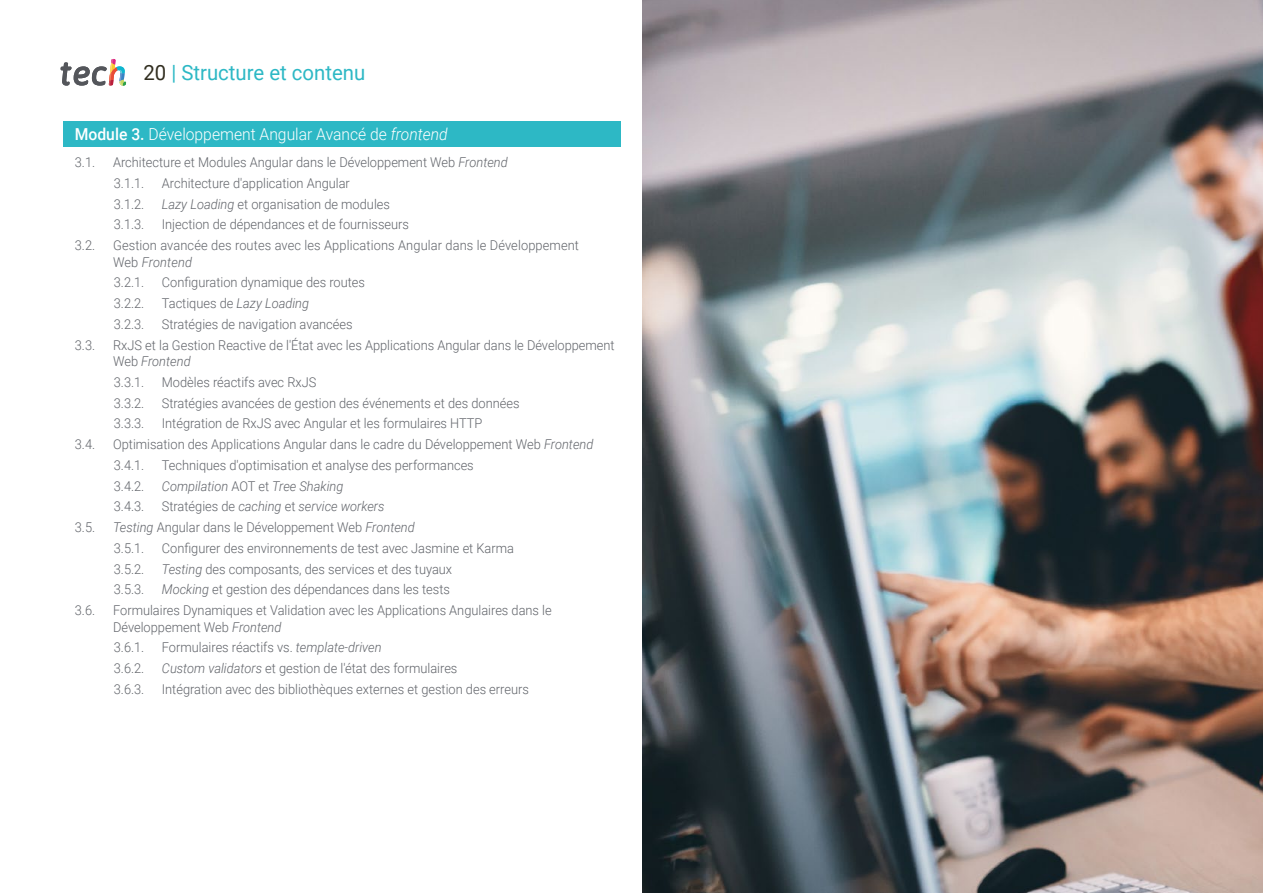
<style>
.page{position:relative;width:1263px;height:893px;background:#fff}
.page>*{position:absolute;margin:0;border:0;box-sizing:border-box;transform-origin:0 0}
.t1{font:21px "Roboto";color:#2db8c5}
.t2{font:300 16.5px "Roboto";color:#fff;scale:.95 1}
.t3{font:300 13.5px/20.7px "Roboto";color:#61646a;scale:.95 1}
.t4{font:italic 300 13.5px "Roboto";color:#61646a;scale:.95 1}
.s1{color:#312e20}
.s2{font-weight:500}
.s3{font-style:italic}
.s4{font-style:normal}
</style>
<div class="page">
<div style="left:64px;top:121px;width:557px;height:25px;background:#2db8c5"></div>
<img style="left:642px;top:0;width:621px;height:893px">
<svg style="left:61px;top:59px;width:65px;height:27px"></svg>
<h1 class="t1" style="left:144px;top:57px;width:223px"><span class="s1">20</span> | Structure et contenu</h1>
<p class="t2" style="left:75px;top:123px;width:394px"><span class="s2">Module 3.</span> Développement Angular Avancé de <span class="s3">frontend</span></p>
<p class="t3" style="left:75px;top:151px;width:23px">3.1.</p>
<p class="t3" style="left:113px;top:151px;width:417px">Architecture et Modules Angular dans le Développement Web <span class="s3">Frontend<br></span>3.1.1.</p>
<p class="t3" style="left:162px;top:172px;width:199px">Architecture d'application Angular</p>
<p class="t3" style="left:114px;top:193px;width:34px">3.1.2.</p>
<p class="t3" style="left:162px;top:193px;width:242px"><span class="s3">Lazy Loading</span> et organisation de modules</p>
<p class="t3" style="left:114px;top:214px;width:34px">3.1.3.</p>
<p class="t3" style="left:162px;top:214px;width:262px">Injection de dépendances et de fournisseurs</p>
<p class="t3" style="left:75px;top:234px;width:23px">3.2.</p>
<p class="t3" style="left:113px;top:237px;width:492px;line-height:16.5px">Gestion avancée des routes avec les Applications Angular dans le Développement<br>Web <span class="s3">Frontend</span></p>
<p class="t3" style="left:114px;top:272px;width:34px">3.2.1.</p>
<p class="t3" style="left:162px;top:272px;width:215px">Configuration dynamique des routes</p>
<p class="t3" style="left:114px;top:292px;width:34px">3.2.2.</p>
<p class="t3" style="left:162px;top:292px;width:157px">Tactiques de <span class="s3">Lazy Loading</span></p>
<p class="t3" style="left:114px;top:313px;width:34px">3.2.3.</p>
<p class="t3" style="left:162px;top:313px;width:202px">Stratégies de navigation avancées</p>
<p class="t3" style="left:75px;top:334px;width:23px">3.3.</p>
<p class="t3" style="left:113px;top:336px;width:529px;line-height:16.5px">RxJS et la Gestion Reactive de l'État avec les Applications Angular dans le Développement<br>Web <span class="s3">Frontend</span></p>
<p class="t3" style="left:114px;top:371px;width:34px">3.3.1.</p>
<p class="t3" style="left:162px;top:371px;width:164px">Modèles réactifs avec RxJS</p>
<p class="t3" style="left:114px;top:392px;width:34px">3.3.2.</p>
<p class="t3" style="left:162px;top:392px;width:378px">Stratégies avancées de gestion des événements et des données</p>
<p class="t3" style="left:114px;top:413px;width:34px">3.3.3.</p>
<p class="t3" style="left:162px;top:413px;width:339px">Intégration de RxJS avec Angular et les formulaires HTTP</p>
<p class="t3" style="left:75px;top:433px;width:23px">3.4.</p>
<p class="t3" style="left:113px;top:433px;width:507px">Optimisation des Applications Angular dans le cadre du Développement Web <span class="s3">Frontend<br></span>3.4.1.</p>
<p class="t3" style="left:162px;top:454px;width:330px">Techniques d'optimisation et analyse des performances</p>
<p class="t3" style="left:114px;top:475px;width:34px">3.4.2.</p>
<p class="t4" style="left:162px;top:476px;width:193px">Compilation <span class="s4">AOT et</span> Tree Shaking</p>
<p class="t3" style="left:114px;top:496px;width:34px">3.4.3.</p>
<p class="t4" style="left:162px;top:497px;width:236px"><span class="s4">Stratégies de</span> caching <span class="s4">et</span> service workers</p>
<p class="t3" style="left:75px;top:516px;width:23px">3.5.</p>
<p class="t3" style="left:113px;top:516px;width:319px"><span class="s3">Testing</span> Angular dans le Développement Web <span class="s3">Frontend<br></span>3.5.1.</p>
<p class="t3" style="left:162px;top:537px;width:372px">Configurer des environnements de test avec Jasmine et Karma</p>
<p class="t3" style="left:114px;top:558px;width:34px">3.5.2.</p>
<p class="t3" style="left:162px;top:558px;width:307px"><span class="s3">Testing</span> des composants, des services et des tuyaux</p>
<p class="t3" style="left:114px;top:579px;width:34px">3.5.3.</p>
<p class="t3" style="left:162px;top:579px;width:305px"><span class="s3">Mocking</span> et gestion des dépendances dans les tests</p>
<p class="t3" style="left:75px;top:599px;width:23px">3.6.</p>
<p class="t3" style="left:113px;top:601px;width:463px;line-height:16.5px">Formulaires Dynamiques et Validation avec les Applications Angulaires dans le<br>Développement Web <span class="s3">Frontend</span></p>
<p class="t3" style="left:114px;top:637px;width:34px">3.6.1.</p>
<p class="t3" style="left:162px;top:637px;width:233px">Formulaires réactifs vs. <span class="s3">template-driven</span></p>
<p class="t3" style="left:114px;top:657px;width:34px">3.6.2.</p>
<p class="t3" style="left:162px;top:657px;width:313px"><span class="s3">Custom validators</span> et gestion de l'état des formulaires</p>
<p class="t3" style="left:114px;top:678px;width:34px">3.6.3.</p>
<p class="t3" style="left:162px;top:678px;width:388px">Intégration avec des bibliothèques externes et gestion des erreurs</p>
</div>
